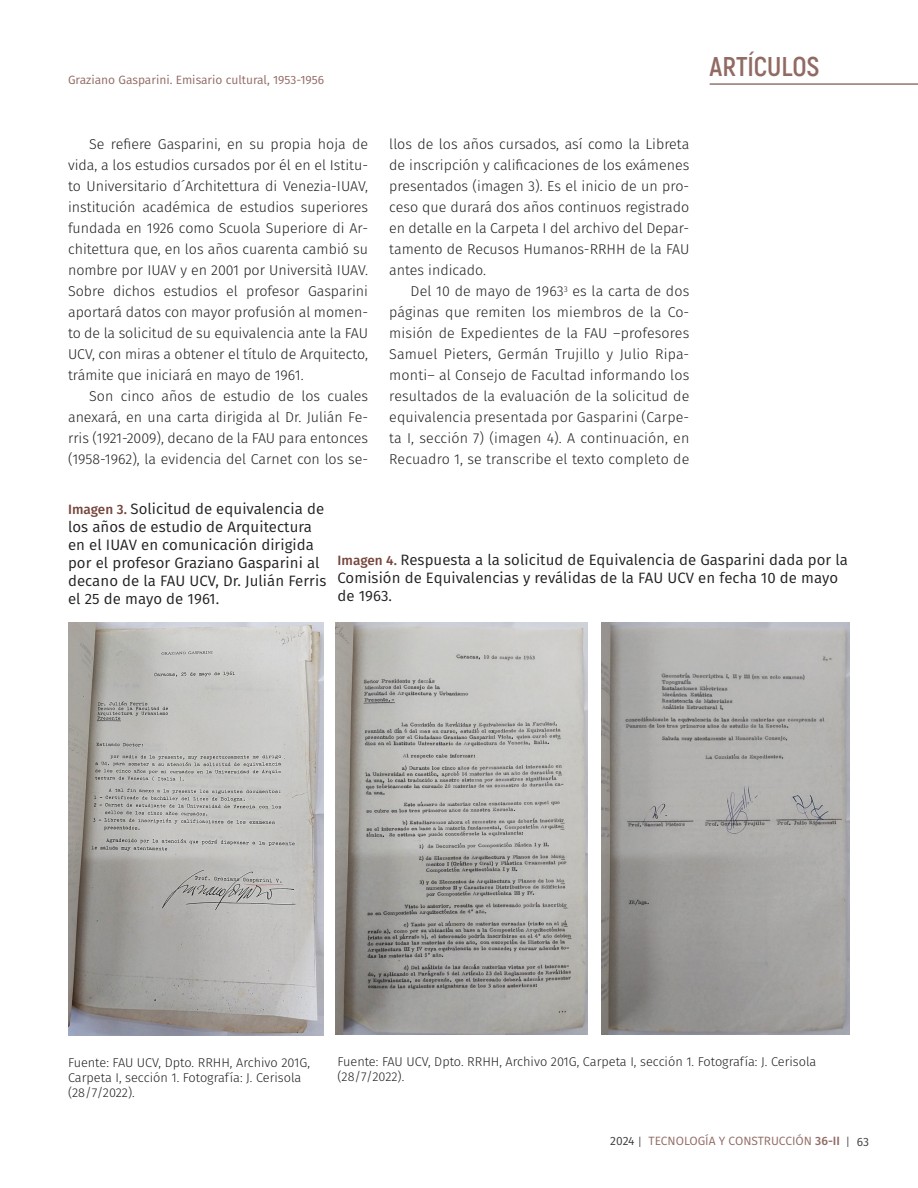
<style>
.page{position:relative;width:918px;height:1188px;background:#fff}
.page>*{position:absolute;margin:0;border:0;box-sizing:border-box;transform-origin:0 0}
.t1{font:700 27px "Akrobat";color:#916a63}
.Figuras{font:15px/18px "Fira Sans";letter-spacing:.005em;color:#231f20}
.mancha{font:300 14.25px/21px "Fira Sans";color:#231f20;text-align:justify}
.Fuentes{font:300 12.75px/15.3px "Fira Sans";color:#231f20}
.t2{font:12px "Fira Sans";color:#916a63}
.s1{font-weight:500;font-size:13.5px;color:#76453c}
.s2{color:#3e3e3f}
.s3{font-weight:300;font-size:15px;color:#57585a}
.s4{font-weight:500}
</style>
<div class="page">
<hr style="left:710px;top:83px;width:208px;height:2px;background:#76453c">
<img style="left:68px;top:622px;width:256px;height:413px">
<img style="left:336px;top:622px;width:252px;height:413px">
<img style="left:601px;top:622px;width:249px;height:413px">
<p class="t2" style="left:68px;top:71px;width:258px">Graziano Gasparini. Emisario cultural, 1953-1956</p>
<h1 class="t1" style="left:710px;top:50px;width:111px">ARTÍCULOS</h1>
<p class="mancha" style="left:389px;top:134px;width:302px">llos de los años cursados, así como la Libreta de inscripción y calificaciones de los exámenes presentados (imagen 3). Es el inicio de un pro&shy;ceso que durará dos años continuos registrado en detalle en la Carpeta I del archivo del Depar&shy;tamento de Recusos Humanos-RRHH de la FAU antes indicado.</p>
<p class="mancha" style="left:389px;top:281px;width:302px;text-indent:21px">Del 10 de mayo de 1963<sup>3</sup> es la carta de dos páginas que remiten los miembros de la Co&shy;misión de Expedientes de la FAU –profesores Samuel Pieters, Germán Trujillo y Julio Ripa&shy;monti– al Consejo de Facultad informando los resultados de la evaluación de la solicitud de equivalencia presentada por Gasparini (Carpe&shy;ta I, sección 7) (imagen 4). A continuación, en Recuadro 1, se transcribe el texto completo de</p>
<p class="mancha" style="left:68px;top:134px;width:302px;text-indent:21px">Se refiere Gasparini, en su propia hoja de vida, a los estudios cursados por él en el Istitu&shy;to Universitario d´Architettura di Venezia-IUAV, institución académica de estudios superiores fundada en 1926 como Scuola Superiore di Ar&shy;chitettura que, en los años cuarenta cambió su nombre por IUAV y en 2001 por Università IUAV.<br>Sobre dichos estudios el profesor Gasparini aportará datos con mayor profusión al momen&shy;to de la solicitud de su equivalencia ante la FAU UCV, con miras a obtener el título de Arquitecto, trámite que iniciará en mayo de 1961.</p>
<p class="mancha" style="left:68px;top:386px;width:302px;text-indent:21px">Son cinco años de estudio de los cuales anexará, en una carta dirigida al Dr. Julián Fe&shy;rris (1921-2009), decano de la FAU para entonces (1958-1962), la evidencia del Carnet con los se-</p>
<p class="Figuras" style="left:68px;top:500px;width:260px"><span class="s1">Imagen 3.</span> Solicitud de equivalencia de los años de estudio de Arquitectura en el IUAV en comunicación dirigida por el profesor Graziano Gasparini al decano de la FAU UCV, Dr. Julián Ferris el 25 de mayo de 1961.</p>
<p class="Figuras" style="left:338px;top:550px;width:512px"><span class="s1">Imagen 4.</span> Respuesta a la solicitud de Equivalencia de Gasparini dada por la<br>Comisión de Equivalencias y reválidas de la FAU UCV en fecha 10 de mayo de 1963.</p>
<p class="Fuentes" style="left:68px;top:1054px;width:243px">Fuente: FAU UCV, Dpto. RRHH, Archivo 201G,<br>Carpeta I, sección 1. Fotografía: J. Cerisola (28/7/2022).</p>
<p class="Fuentes" style="left:338px;top:1054px;width:480px">Fuente: FAU UCV, Dpto. RRHH, Archivo 201G, Carpeta I, sección 1. Fotografía: J. Cerisola (28/7/2022).</p>
<p class="t2" style="left:610px;top:1132px;width:260px"><span class="s2">2024</span> <span class="s3">I</span> TECNOLOGÍA Y CONSTRUCCIÓN <span class="s4">36-II</span> <span class="s3">I</span> <span class="s2">63</span></p>
</div>
